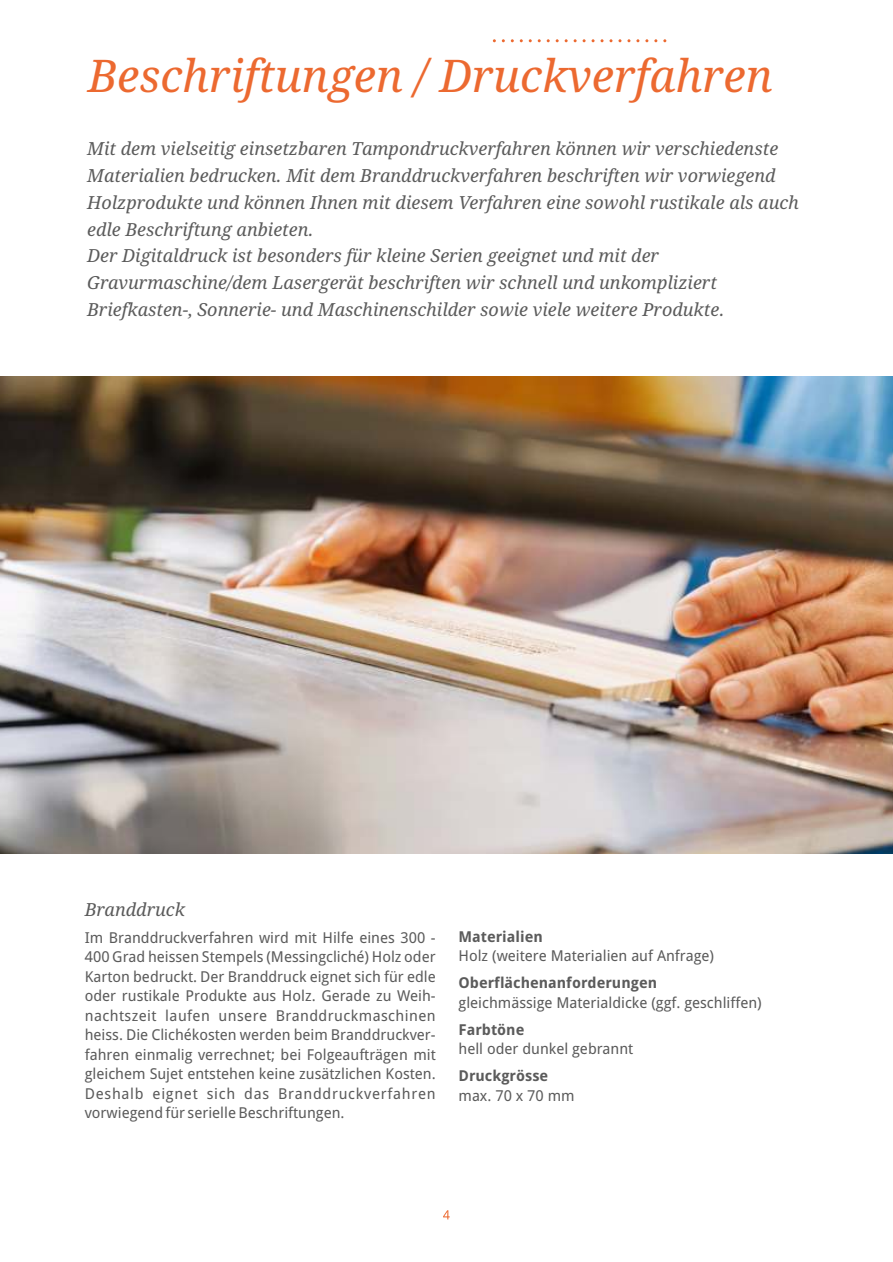
<style>
.page{position:relative;width:893px;height:1262px;background:#fff}
.page>*{position:absolute;margin:0;border:0;box-sizing:border-box;transform-origin:0 0}
.t1{font:italic 45px "Droid Serif";color:#ec6930}
.t2{font:italic 18px/26.7px "Droid Serif";color:#5b5b5b}
.t3{font:15px/19.5px "Droid Sans";color:#5b5b5b;text-align:justify}
.t4{font:700 15px "Droid Sans";color:#5b5b5b}
</style>
<div class="page">
<svg style="left:443px;top:1210px;width:6px;height:9px"></svg>
<svg style="left:520px;top:39px;width:11px;height:3px"></svg>
<img style="left:0;top:377px;width:893px;height:476px">
<h1 class="t1" style="left:88px;top:57px;width:686px">Beschriftungen / Druckverfahren</h1>
<p class="t2" style="left:87px;top:137px;width:713px">Mit dem vielseitig einsetzbaren Tampondruckverfahren können wir verschiedenste Materialien bedrucken. Mit dem Branddruckverfahren beschriften wir vorwiegend Holzprodukte und können Ihnen mit diesem Verfahren eine sowohl rustikale als auch edle Beschriftung anbieten.<br>Der Digitaldruck ist besonders für kleine Serien geeignet und mit der Gravurmaschine/dem Lasergerät beschriften wir schnell und unkompliziert Briefkasten-, Sonnerie- und Maschinenschilder sowie viele weitere Produkte.</p>
<p class="t2" style="left:85px;top:897px;width:102px">Branddruck</p>
<p class="t3" style="left:85px;top:929px;width:352px">Im Branddruckverfahren wird mit Hilfe eines 300 - 400 Grad heissen Stempels (Messingcliché) Holz oder Karton bedruckt. Der Branddruck eignet sich für edle oder rustikale Produkte aus Holz. Gerade zu Weih&shy;nachtszeit laufen unsere Branddruckmaschinen heiss. Die Clichékosten werden beim Branddruckver&shy;fahren einmalig verrechnet; bei Folgeaufträgen mit gleichem Sujet entstehen keine zusätzlichen Kosten.<br>Deshalb eignet sich das Branddruckverfahren vorwiegend für serielle Beschriftungen.</p>
<p class="t4" style="left:458px;top:930px;width:86px">Materialien</p>
<p class="t3" style="left:458px;top:947px;width:257px">Holz (weitere Materialien auf Anfrage)</p>
<p class="t4" style="left:458px;top:976px;width:200px">Oberflächenanforderungen</p>
<p class="t3" style="left:458px;top:994px;width:305px">gleichmässige Materialdicke (ggf. geschliffen)</p>
<p class="t4" style="left:458px;top:1023px;width:67px">Farbtöne</p>
<p class="t3" style="left:458px;top:1040px;width:176px">hell oder dunkel gebrannt</p>
<p class="t4" style="left:458px;top:1069px;width:91px">Druckgrösse</p>
<p class="t3" style="left:458px;top:1087px;width:117px">max. 70 x 70 mm</p>
</div>
